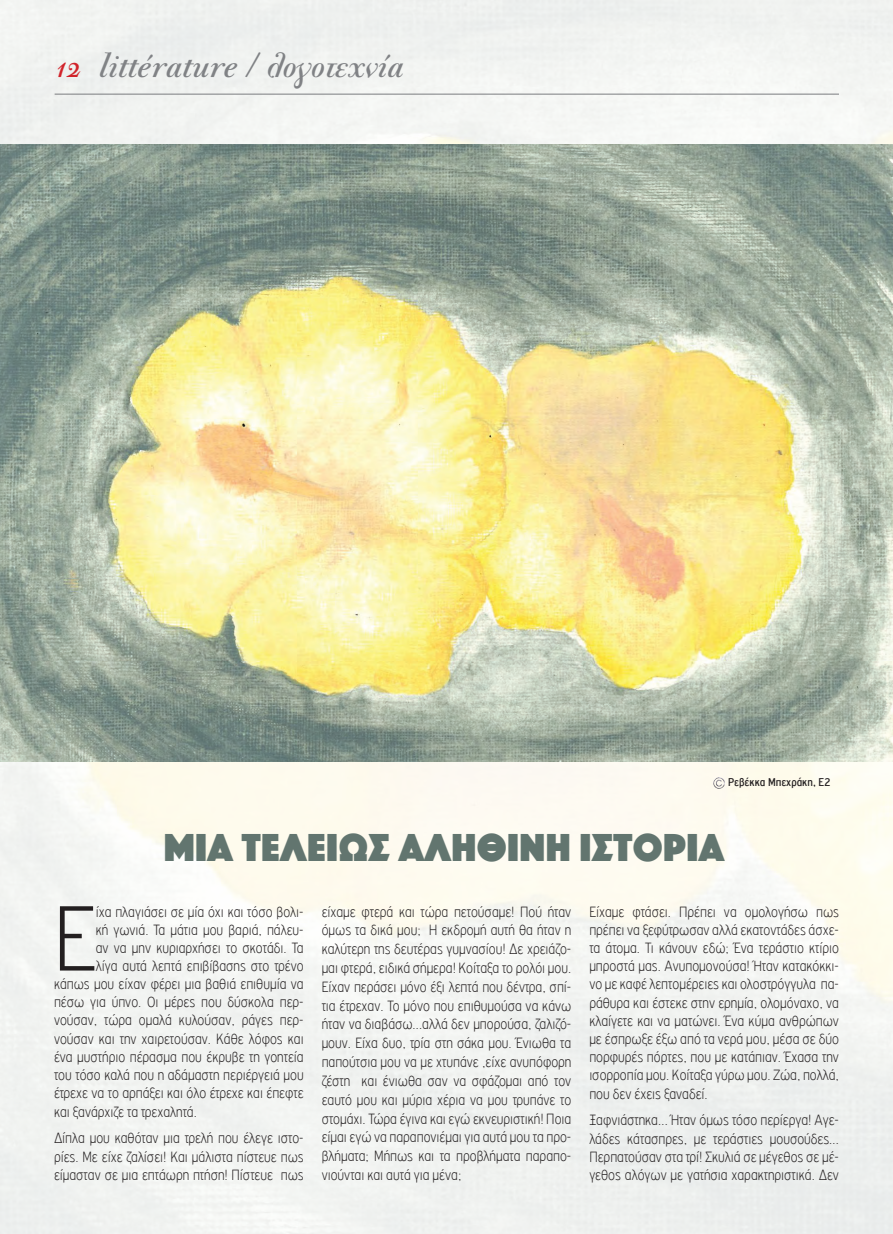
<style>
.page{position:relative;width:893px;height:1234px;background:#fff}
.page>*{position:absolute;margin:0;border:0;box-sizing:border-box;transform-origin:0 0}
.t1{font:100 condensed 98.7px "PF Highway Gothic";color:#231f20}
.t2{font:40.5px "Phosphate Solid";letter-spacing:.01em;color:#62756f}
.t3{font:700 38.4px "PF Bodoni Script One Alt";color:#808285}
.t4{font:100 condensed 15.75px/18.8px "PF Highway Gothic";color:#231f20;text-align:justify}
.t5{font:12px "PF Highway Gothic Condensed";color:#231f20}
.s1{font-size:29.4px;color:#d1232a}
</style>
<div class="page">
<img style="left:0;top:0;width:893px;height:1233px">
<hr style="left:55px;top:94px;width:784px;height:1px;background:#808285">
<img style="left:0;top:145px;width:892px;height:616px">
<svg style="left:713px;top:777px;width:11px;height:11px"></svg>
<h3 class="t3" style="left:54px;top:45px;width:350px"><span class="s1">12</span> littérature / λογοτεχνία</h3>
<p class="t5" style="left:728px;top:775px;width:104px">Ρεβέκκα Μπεχράκη, Ε2</p>
<h2 class="t2" style="left:164px;top:818px;width:562px">ΜΙΑ ΤΕΛΕΙΩΣ ΑΛΗΘΙΝΗ ΙΣΤΟΡΙΑ</h2>
<h1 class="t1" style="left:54px;top:888px;width:43px">Ε</h1>
<p class="t4" style="left:96px;top:901px;width:209px">ίχα πλαγιάσει σε μία όχι και τόσο βολι-</p>
<p class="t4" style="left:96px;top:919px;width:209px">κή γωνιά. Τα μάτια μου βαριά, πάλευ-</p>
<p class="t4" style="left:96px;top:937px;width:209px">αν να μην κυριαρχήσει το σκοτάδι. Τα</p>
<p class="t4" style="left:96px;top:955px;width:209px">λίγα αυτά λεπτά επιβίβασης στο τρένο</p>
<p class="t4" style="left:54px;top:974px;width:251px">κάπως μου είχαν φέρει μια βαθιά επιθυμία να</p>
<p class="t4" style="left:54px;top:992px;width:251px">πέσω για ύπνο. Οι μέρες που δύσκολα περ-</p>
<p class="t4" style="left:54px;top:1010px;width:251px">νούσαν, τώρα ομαλά κυλούσαν, ράγες περ-</p>
<p class="t4" style="left:54px;top:1029px;width:251px">νούσαν και την χαιρετούσαν. Κάθε λόφος και</p>
<p class="t4" style="left:54px;top:1047px;width:251px">ένα μυστήριο πέρασμα που έκρυβε τη γοητεία</p>
<p class="t4" style="left:54px;top:1065px;width:251px">του τόσο καλά που η αδάμαστη περιέργειά μου</p>
<p class="t4" style="left:54px;top:1083px;width:251px">έτρεχε να το αρπάξει και όλο έτρεχε και έπεφτε</p>
<p class="t4" style="left:54px;top:1102px;width:144px">και ξανάρχιζε τα τρεχαλητά.</p>
<p class="t4" style="left:54px;top:1129px;width:251px;line-height:18.3px">Δίπλα μου καθόταν μια τρελή που έλεγε ιστο&shy;ρίες. Με είχε ζαλίσει! Και μάλιστα πίστευε πως είμασταν σε μια επτάωρη πτήση! Πίστευε πως</p>
<p class="t4" style="left:322px;top:902px;width:251px">είχαμε φτερά και τώρα πετούσαμε! Πού ήταν όμως τα δικά μου; Η εκδρομή αυτή θα ήταν η καλύτερη της δευτέρας γυμνασίου! Δε χρειάζο&shy;μαι φτερά, ειδικά σήμερα! Κοίταξα το ρολόι μου.<br>Είχαν περάσει μόνο έξι λεπτά που δέντρα, σπί&shy;τια έτρεχαν. Το μόνο που επιθυμούσα να κάνω ήταν να διαβάσω…αλλά δεν μπορούσα, ζαλιζό&shy;μουν. Είχα δυο, τρία στη σάκα μου. Ένιωθα τα παπούτσια μου να με χτυπάνε ,είχε ανυπόφορη ζέστη και ένιωθα σαν να σφάζομαι από τον εαυτό μου και μύρια χέρια να μου τρυπάνε το στομάχι. Τώρα έγινα και εγώ εκνευριστική! Ποια είμαι εγώ να παραπονιέμαι για αυτά μου τα προ&shy;βλήματα; Μήπως και τα προβλήματα παραπο&shy;νιούνται και αυτά για μένα;</p>
<p class="t4" style="left:589px;top:902px;width:251px;line-height:18.1px">Είχαμε φτάσει. Πρέπει να ομολογήσω πως πρέπει να ξεφύτρωσαν αλλά εκατοντάδες άσχε&shy;τα άτομα. Τι κάνουν εδώ; Ένα τεράστιο κτίριο μπροστά μας. Ανυπομονούσα! Ήταν κατακόκκι&shy;νο με καφέ λεπτομέρειες και ολοστρόγγυλα πα&shy;ράθυρα και έστεκε στην ερημία, ολομόναχο, να κλαίγετε και να ματώνει. Ένα κύμα ανθρώπων με έσπρωξε έξω από τα νερά μου, μέσα σε δύο πορφυρές πόρτες, που με κατάπιαν. Έχασα την ισορροπία μου. Κοίταξα γύρω μου. Ζώα, πολλά, που δεν έχεις ξαναδεί.</p>
<p class="t4" style="left:589px;top:1110px;width:251px;line-height:18.1px">Ξαφνιάστηκα… Ήταν όμως τόσο περίεργα! Αγε&shy;λάδες κάτασπρες, με τεράστιες μουσούδες… Περπατούσαν στα τρί! Σκυλιά σε μέγεθος σε μέ&shy;γεθος αλόγων με γατήσια χαρακτηριστικά. Δεν</p>
</div>
